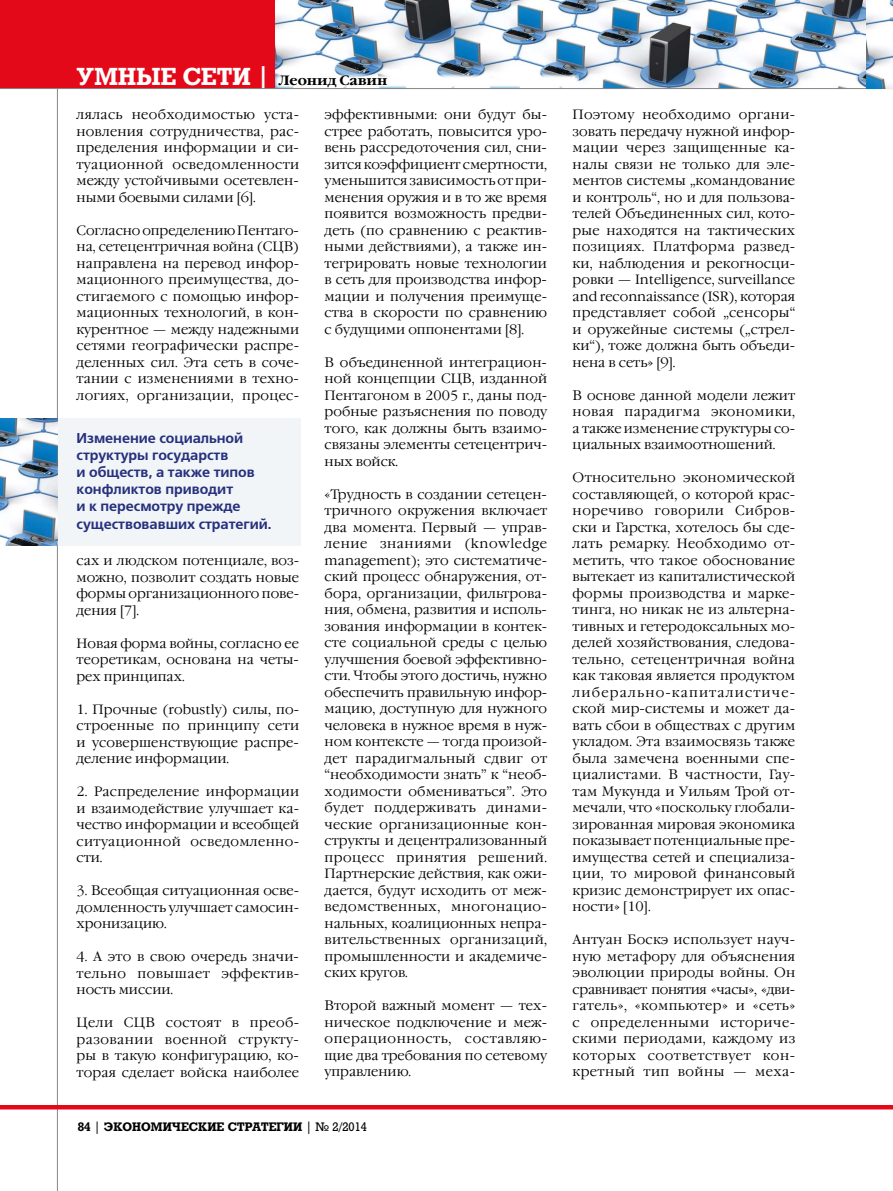
<style>
.page{position:relative;width:893px;height:1191px;background:#fff}
.page>*{position:absolute;margin:0;border:0;box-sizing:border-box;transform-origin:0 0}
.t1{font:700 14.25px/17.1px "Free Set C";letter-spacing:-.005em;color:#26307d}
.t2{font:300 13.5px/16.5px "Garamond C";letter-spacing:.01em;color:#000;text-align:justify}
.t3{font:700 13.5px "Garamond C";letter-spacing:-.005em;color:#000}
.t4{font:700 12px "Rodeo";color:#000}
.s1{font-family:"Rodeo";font-size:24px;color:#fff}
.s2{font-weight:400}
</style>
<div class="page">
<img style="left:275px;top:0;width:592px;height:88px">
<div style="left:0;top:0;width:275px;height:89px;background:#e40919"></div>
<hr style="left:57px;top:88px;width:1px;height:1103px;background:#868786">
<hr style="left:0;top:1105px;width:893px;height:4px;background:#e40919">
<div style="left:275px;top:74px;width:304px;height:14px;background:#fff"></div>
<hr style="left:0;top:88px;width:893px;height:1px;background:#868786">
<img style="left:867px;top:0;width:26px;height:88px">
<div style="left:49px;top:418px;width:251px;height:128px;background:#f1f5f7"></div>
<img style="left:0;top:418px;width:58px;height:128px">
<p class="t3" style="left:77px;top:73px;width:312px"><span class="s1">УМНЫЕ СЕТИ |</span> Леонид Савин</p>
<p class="t2" style="left:77px;top:107px;width:224px">лялась необходимостью уста&shy;новления сотрудничества, рас&shy;пределения информации и си&shy;туационной осведомленности между устойчивыми осетевлен&shy;ными боевыми силами [6].</p>
<p class="t2" style="left:77px;top:222px;width:224px">Согласно определению Пентаго&shy;на, сетецентричная война (СЦВ) направлена на перевод инфор&shy;мационного преимущества, до&shy;стигаемого с помощью инфор&shy;мационных технологий, в кон&shy;курентное — между надежными сетями географически распре&shy;деленных сил. Эта сеть в соче&shy;тании с изменениями в техно&shy;логиях, организации, процес-</p>
<p class="t2" style="left:325px;top:107px;width:224px">эффективными: они будут бы&shy;стрее работать, повысится уро&shy;вень рассредоточения сил, сни&shy;зится коэффициент смертности, уменьшится зависимость от при&shy;менения оружия и в то же время появится возможность предви&shy;деть (по сравнению с реактив&shy;ными действиями), а также ин&shy;тегрировать новые технологии в сеть для производства инфор&shy;мации и получения преимуще&shy;ства в скорости по сравнению с будущими оппонентами [8].</p>
<p class="t2" style="left:325px;top:354px;width:224px">В объединенной интеграцион&shy;ной концепции СЦВ, изданной Пентагоном в 2005 г., даны под&shy;робные разъяснения по поводу того, как должны быть взаимо&shy;связаны элементы сетецентрич&shy;ных войск.</p>
<p class="t2" style="left:325px;top:486px;width:224px">«Трудность в создании сетецен&shy;тричного окружения включает два момента. Первый — управ&shy;ление знаниями (knowledge management); это систематиче&shy;ский процесс обнаружения, от&shy;бора, организации, фильтрова&shy;ния, обмена, развития и исполь&shy;зования информации в контек&shy;сте социальной среды с целью улучшения боевой эффективно&shy;сти. Чтобы этого достичь, нужно обеспечить правильную инфор&shy;мацию, доступную для нужного человека в нужное время в нуж&shy;ном контексте — тогда произой&shy;дет парадигмальный сдвиг от “необходимости знать” к “необ&shy;ходимости обмениваться”. Это будет поддерживать динами&shy;ческие организационные кон&shy;структы и децентрализованный процесс принятия решений.<br>Партнерские действия, как ожи&shy;дается, будут исходить от меж&shy;ведомственных, многонацио&shy;нальных, коалиционных непра&shy;вительственных организаций, промышленности и академиче&shy;ских кругов.</p>
<p class="t2" style="left:325px;top:998px;width:224px">Второй важный момент — тех&shy;ническое подключение и меж&shy;операционность, составляю&shy;щие два требования по сетевому управлению.</p>
<p class="t1" style="left:77px;top:430px;width:196px">Изменение социальной структуры государств<br>и обществ, а также типов конфликтов приводит<br>и к пересмотру прежде существовавших стратегий.</p>
<p class="t2" style="left:77px;top:552px;width:224px">сах и людском потенциале, воз&shy;можно, позволит создать новые формы организационного пове&shy;дения [7].</p>
<p class="t2" style="left:77px;top:635px;width:224px">Новая форма войны, согласно ее теоретикам, основана на четы&shy;рех принципах.</p>
<p class="t2" style="left:77px;top:701px;width:224px">1. Прочные (robustly) силы, по&shy;строенные по принципу сети и усовершенствующие распре&shy;деление информации.</p>
<p class="t2" style="left:77px;top:783px;width:224px">2. Распределение информации и взаимодействие улучшает ка&shy;чество информации и всеобщей ситуационной осведомленно&shy;сти.</p>
<p class="t2" style="left:77px;top:882px;width:224px">3. Всеобщая ситуационная осве&shy;домленность улучшает самосин&shy;хронизацию.</p>
<p class="t2" style="left:77px;top:948px;width:224px">4. А это в свою очередь значи&shy;тельно повышает эффектив&shy;ность миссии.</p>
<p class="t2" style="left:77px;top:1014px;width:224px">Цели СЦВ состоят в преоб&shy;разовании военной структу&shy;ры в такую конфигурацию, ко&shy;торая сделает войска наиболее</p>
<p class="t4" style="left:78px;top:1119px;width:291px">84 <span class="s2">|</span> ЭКОНОМИЧЕСКИЕ СТРАТЕГИИ <span class="s2">| № 2/2014</span></p>
<p class="t2" style="left:573px;top:107px;width:224px">Поэтому необходимо органи&shy;зовать передачу нужной инфор&shy;мации через защищенные ка&shy;налы связи не только для эле&shy;ментов системы „командование и контроль“, но и для пользова&shy;телей Объединенных сил, кото&shy;рые находятся на тактических позициях. Платформа развед&shy;ки, наблюдения и рекогносци&shy;ровки — Intelligence, surveillance and reconnaissance (ISR), которая представляет собой „сенсоры“ и оружейные системы („стрел&shy;ки“), тоже должна быть объеди&shy;нена в сеть» [9].</p>
<p class="t2" style="left:573px;top:387px;width:224px">В основе данной модели лежит новая парадигма экономики, а также изменение структуры со&shy;циальных взаимоотношений.</p>
<p class="t2" style="left:573px;top:470px;width:224px">Относительно экономической составляющей, о которой крас&shy;норечиво говорили Сибров&shy;ски и Гарстка, хотелось бы сде&shy;лать ремарку. Необходимо от&shy;метить, что такое обоснование вытекает из капиталистической формы производства и марке&shy;тинга, но никак не из альтерна&shy;тивных и гетеродоксальных мо&shy;делей хозяйствования, следова&shy;тельно, сетецентричная война как таковая является продуктом либерально-капиталистиче&shy;ской мир-системы и может да&shy;вать сбои в обществах с другим укладом. Эта взаимосвязь также была замечена военными спе&shy;циалистами. В частности, Гау&shy;там Мукунда и Уильям Трой от&shy;мечали, что «поскольку глобали&shy;зированная мировая экономика показывает потенциальные пре&shy;имущества сетей и специализа&shy;ции, то мировой финансовый кризис демонстрирует их опас&shy;ности» [10].</p>
<p class="t2" style="left:573px;top:932px;width:224px">Антуан Боскэ использует науч&shy;ную метафору для объяснения эволюции природы войны. Он сравнивает понятия «часы», «дви&shy;гатель», «компьютер» и «сеть» с определенными историче&shy;скими периодами, каждому из которых соответствует кон&shy;кретный тип войны — меха-</p>
</div>
